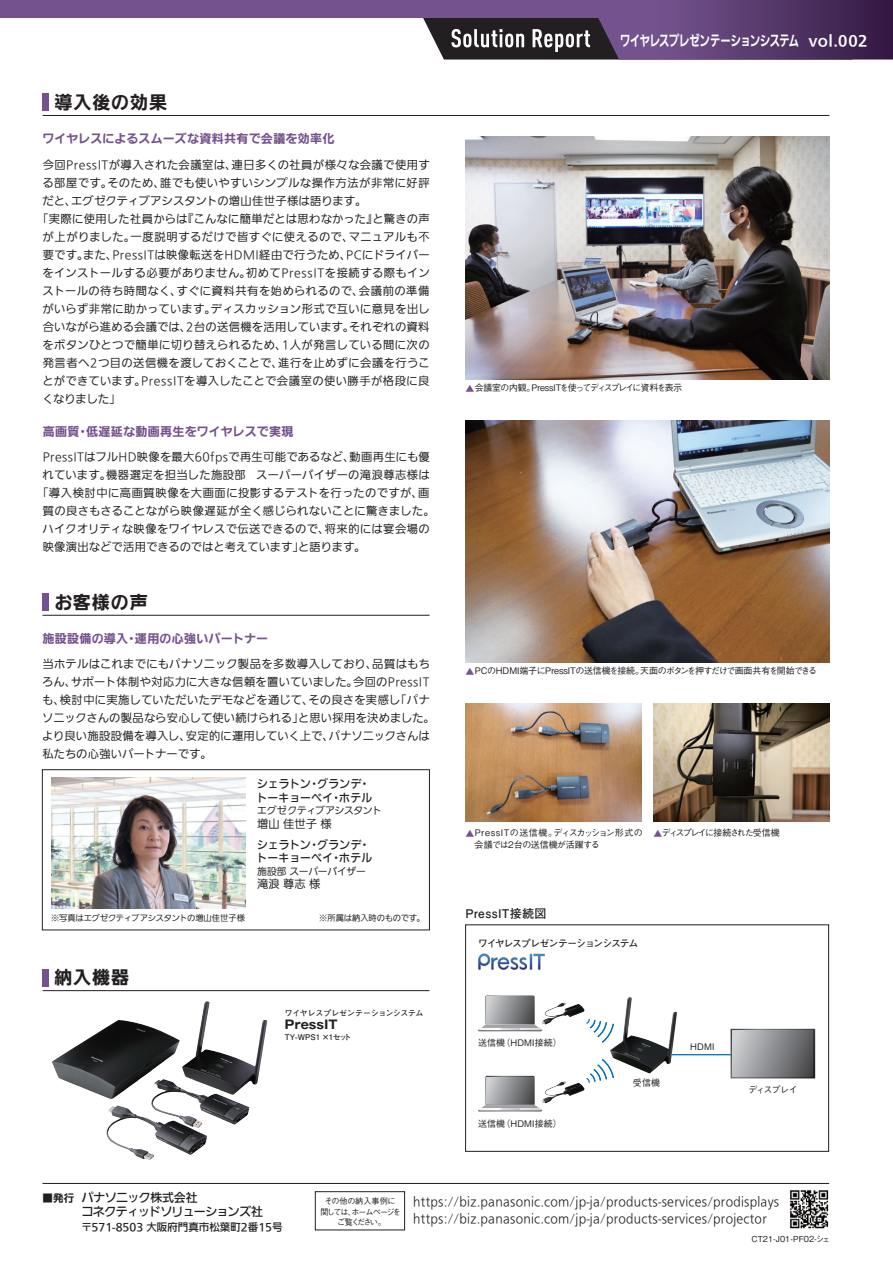
<style>
.page{position:relative;width:893px;height:1263px;background:#fff}
.page>*{position:absolute;margin:0;border:0;box-sizing:border-box;transform-origin:0 0}
.t1{font:18px "PUD Go Dp B";letter-spacing:.05em;color:#231f20}
.t2{font:14.25px "PUD Go Dp B";letter-spacing:-.02em;color:#fff;scale:.72 1}
.t3{font:12px/16.5px "PUD Go Dp R";letter-spacing:.02em;color:#231f20;scale:.95 1}
.t4{font:12px "PUD Go Dp B";letter-spacing:.02em;color:#75518e}
.t5{font:12px/14.2px "PUD Go Dp M";letter-spacing:-.045em;color:#231f20}
.t6{font:700 12px "Futo Go B101 Pro";letter-spacing:.03em;color:#231f20}
.t7{font:700 12px "Gothic MB101 Pro";color:#231f20}
.t8{font:11.4px/13.4px "PUD Go Dp M";letter-spacing:.015em;color:#231f20;scale:.95 1}
.t9{font:11.25px/18px "PUD Go Dp R";letter-spacing:.03em;color:#231f20}
.t10{font:11.25px "PUD Go Dp R";letter-spacing:.01em;color:#231f20}
.t11{font:11.25px "PUD Go Dp R";letter-spacing:.005em;color:#231f20}
.t12{font:10.5px "PUD Go Dp M";color:#231f20}
.t13{font:9.75px "PUD Go Dp R";letter-spacing:-.02em;color:#231f20}
.t14{font:700 9.75px "Futo Go B101 Pro";letter-spacing:-.09em;color:#231f20}
.t15{font:500 9px/12px "Gothic BBB Pro";letter-spacing:-.025em;color:#231f20}
.t16{font:500 9px "Gothic BBB Pro";letter-spacing:-.06em;color:#231f20}
.t17{font:500 9px "Gothic BBB Pro";letter-spacing:.015em;color:#231f20}
.t18{font:500 9px "Gothic BBB Pro";letter-spacing:-.165em;color:#231f20}
.t19{font:8.25px "PUD Go Dp R";letter-spacing:-.02em;color:#231f20}
.t20{font:500 8.25px "Gothic BBB Pro";color:#231f20}
.t21{font:500 8.1px/10.5px "Gothic BBB Pro";letter-spacing:-.135em;color:#231f20;text-align:center}
.t22{font:700 7.8px "Futo Go B101 Pro";letter-spacing:-.02em;color:#231f20}
.t23{font:700 7.8px "Futo Go B101 Pro";color:#231f20}
.s1{font-size:11.25px;color:#75518e}
.s2{font-family:"PUD Go Dp B";font-size:10.5px}
</style>
<div class="page">
<hr style="left:43px;top:1183px;width:786px;height:1px;background:#231f20">
<img style="left:790px;top:1190px;width:39px;height:39px">
<div style="left:315px;top:1191px;width:90px;height:39px;border:1px solid #231f20"></div>
<svg style="left:423px;top:17px;width:470px;height:43px;background:#564262"></svg>
<svg style="left:0;top:0;width:893px;height:17px;background:#6b4a84"></svg>
<img style="left:466px;top:137px;width:363px;height:242px">
<img style="left:466px;top:420px;width:363px;height:243px">
<img style="left:653px;top:703px;width:176px;height:119px">
<img style="left:465px;top:703px;width:177px;height:119px">
<div style="left:465px;top:925px;width:364px;height:226px;border:1px solid #231f20"></div>
<svg style="left:478px;top:995px;width:64px;height:36px"></svg>
<div style="left:487px;top:997px;width:46px;height:26px;background:linear-gradient(to right,#cacccf,#535457)"></div>
<img style="left:541px;top:1003px;width:44px;height:21px">
<img style="left:542px;top:1081px;width:43px;height:22px">
<svg style="left:478px;top:1076px;width:64px;height:36px"></svg>
<div style="left:487px;top:1077px;width:46px;height:26px;background:linear-gradient(to right,#cacccf,#545557)"></div>
<hr style="left:672px;top:1054px;width:67px;height:1px;background:#0072bc">
<img style="left:478px;top:953px;width:67px;height:17px">
<svg style="left:730px;top:1029px;width:85px;height:49px"></svg>
<div style="left:733px;top:1031px;width:80px;height:45px;background:linear-gradient(to right,#cbcdd0,#505154)"></div>
<svg style="left:586px;top:1059px;width:28px;height:24px"></svg>
<svg style="left:586px;top:1018px;width:24px;height:25px"></svg>
<img style="left:51px;top:778px;width:194px;height:130px">
<img style="left:610px;top:997px;width:67px;height:76px">
<img style="left:52px;top:1001px;width:215px;height:99px">
<div style="left:43px;top:94px;width:6px;height:17px;background:#75518e"></div>
<hr style="left:43px;top:115px;width:786px;height:1px;background:#231f20">
<div style="left:42px;top:769px;width:388px;height:161px;border:1px solid #231f20"></div>
<hr style="left:43px;top:615px;width:387px;height:1px;background:#231f20">
<div style="left:42px;top:594px;width:7px;height:17px;background:#75518e"></div>
<div style="left:43px;top:969px;width:6px;height:17px;background:#75518e"></div>
<hr style="left:43px;top:990px;width:386px;height:1px;background:#231f20">
<h1 class="t1" style="left:55px;top:89px;width:114px">導入後の効果</h1>
<p class="t4" style="left:42px;top:130px;width:294px">ワイヤレスによるスムーズな資料共有で会議を効率化</p>
<p class="t9" style="left:43px;top:156px;width:389px">今回PressITが導入された会議室は、連日多くの社員が様々な会議で使用す</p>
<p class="t9" style="left:43px;top:174px;width:389px">る部屋です。そのため、誰でも使いやすいシンプルな操作方法が非常に好評</p>
<p class="t10" style="left:43px;top:193px;width:326px">だと、エグゼクティブアシスタントの増山佳世子様は語ります。</p>
<p class="t9" style="left:37px;top:210px;width:394px">「実際に使用した社員からは『こんなに簡単だとは思わなかった』と驚きの声</p>
<p class="t9" style="left:43px;top:228px;width:389px">が上がりました。一度説明するだけで皆すぐに使えるので、マニュアルも不</p>
<p class="t9" style="left:43px;top:246px;width:388px">要です。また、PressITは映像転送をHDMI経由で行うため、PCにドライバー</p>
<p class="t9" style="left:43px;top:264px;width:389px">をインストールする必要がありません。初めてPressITを接続する際もイン</p>
<p class="t9" style="left:43px;top:282px;width:388px">ストールの待ち時間なく、すぐに資料共有を始められるので、会議前の準備</p>
<p class="t9" style="left:43px;top:300px;width:389px">がいらず非常に助かっています。ディスカッション形式で互いに意見を出し</p>
<p class="t9" style="left:43px;top:318px;width:388px">合いながら進める会議では、2台の送信機を活用しています。それぞれの資料</p>
<p class="t9" style="left:43px;top:336px;width:389px">をボタンひとつで簡単に切り替えられるため、1人が発言している間に次の</p>
<p class="t9" style="left:43px;top:354px;width:389px">発言者へ2つ目の送信機を渡しておくことで、進行を止めずに会議を行うこ</p>
<p class="t9" style="left:42px;top:372px;width:389px">とができています。PressITを導入したことで会議室の使い勝手が格段に良</p>
<p class="t9" style="left:42px;top:390px;width:80px">くなりました」</p>
<p class="t4" style="left:43px;top:422px;width:252px">高画質・低遅延な動画再生をワイヤレスで実現</p>
<p class="t9" style="left:43px;top:448px;width:388px">PressITはフルHD映像を最大60fpsで再生可能であるなど、動画再生にも優</p>
<p class="t9" style="left:43px;top:466px;width:389px">れています。機器選定を担当した施設部 スーパーバイザーの滝浪尊志様は</p>
<p class="t9" style="left:37px;top:484px;width:394px">「導入検討中に高画質映像を大画面に投影するテストを行ったのですが、画</p>
<p class="t9" style="left:43px;top:502px;width:394px">質の良さもさることながら映像遅延が全く感じられないことに驚きました。</p>
<p class="t9" style="left:43px;top:520px;width:389px">ハイクオリティな映像をワイヤレスで伝送できるので、将来的には宴会場の</p>
<p class="t11" style="left:43px;top:539px;width:325px">映像演出などで活用できるのではと考えています」と語ります。</p>
<h1 class="t1" style="left:54px;top:589px;width:95px">お客様の声</h1>
<p class="t4" style="left:42px;top:629px;width:227px">施設設備の導入・運用の心強いパートナー</p>
<p class="t9" style="left:42px;top:656px;width:395px">当ホテルはこれまでにもパナソニック製品を多数導入しており、品質はもちろん、サポート体制や対応力に大きな信頼を置いていました。今回のPressITも、検討中に実施していただいたデモなどを通じて、その良さを実感し「パナソニックさんの製品なら安心して使い続けられる」と思い採用を決めました。より良い施設設備を導入し、安定的に運用していく上で、パナソニックさんは私たちの心強いパートナーです。</p>
<p class="t8" style="left:257px;top:777px;width:123px">シェラトン・グランデ・トーキョーベイ・ホテル</p>
<p class="t13" style="left:257px;top:804px;width:126px">エグゼクティブアシスタント</p>
<p class="t9" style="left:257px;top:815px;width:76px">増山 佳世子 様</p>
<p class="t8" style="left:257px;top:838px;width:123px">シェラトン・グランデ・トーキョーベイ・ホテル</p>
<p class="t13" style="left:257px;top:864px;width:110px">施設部 スーパーバイザー</p>
<p class="t9" style="left:257px;top:875px;width:65px">滝浪 尊志 様</p>
<p class="t19" style="left:51px;top:912px;width:195px">※写真はエグゼクティブアシスタントの増山佳世子様</p>
<p class="t19" style="left:319px;top:912px;width:107px">※所属は納入時のものです。</p>
<h1 class="t1" style="left:54px;top:964px;width:76px">納入機器</h1>
<p class="t22" style="left:285px;top:1007px;width:140px">ワイヤレスプレゼンテーションシステム</p>
<p class="t7" style="left:285px;top:1015px;width:54px">PressIT</p>
<p class="t23" style="left:285px;top:1031px;width:68px">TY-WPS1 ×1セット</p>
<p class="t2" style="left:620px;top:30px;width:345px">ワイヤレスプレゼンテーションシステム vol.002</p>
<p class="t16" style="left:466px;top:380px;width:218px"><span class="s1">▲</span>会議室の内観。PressITを使ってディスプレイに資料を表示</p>
<p class="t15" style="left:466px;top:664px;width:353px"><span class="s1">▲</span>PCのHDMI端子にPressITの送信機を接続。天面のボタンを押すだけで画面共有を開始できる</p>
<p class="t15" style="left:475px;top:826px;width:170px;text-indent:-9px"><span class="s1">▲</span>PressITの送信機。ディスカッション形式の会議では2台の送信機が活躍する</p>
<p class="t18" style="left:653px;top:825px;width:128px"><span class="s1">▲</span>ディスプレイに接続された受信機</p>
<p class="t6" style="left:466px;top:904px;width:83px">PressIT接続図</p>
<p class="t14" style="left:478px;top:936px;width:162px">ワイヤレスプレゼンテーションシステム</p>
<p class="t17" style="left:478px;top:1035px;width:85px">送信機（HDMI接続）</p>
<p class="t17" style="left:478px;top:1116px;width:85px">送信機（HDMI接続）</p>
<p class="t15" style="left:633px;top:1075px;width:29px">受信機</p>
<p class="t15" style="left:690px;top:1039px;width:26px">HDMI</p>
<p class="t15" style="left:748px;top:1082px;width:51px">ディスプレイ</p>
<p class="t5" style="left:81px;top:1191px;width:183px;text-indent:-39px"><span class="s2">■発行</span> パナソニック株式会社<br>コネクティッドソリューションズ社</p>
<p class="t12" style="left:81px;top:1219px;width:203px">〒571-8503 大阪府門真市松葉町2番15号</p>
<p class="t21" style="left:320px;top:1195px;width:82px">その他の納入事例に関しては、ホームページをご覧ください。</p>
<p class="t3" style="left:413px;top:1194px;width:387px">https://biz.panasonic.com/jp-ja/products-services/prodisplays https://biz.panasonic.com/jp-ja/products-services/projector</p>
<p class="t20" style="left:751px;top:1232px;width:81px">CT21-J01-PF02-シェ</p>
</div>
